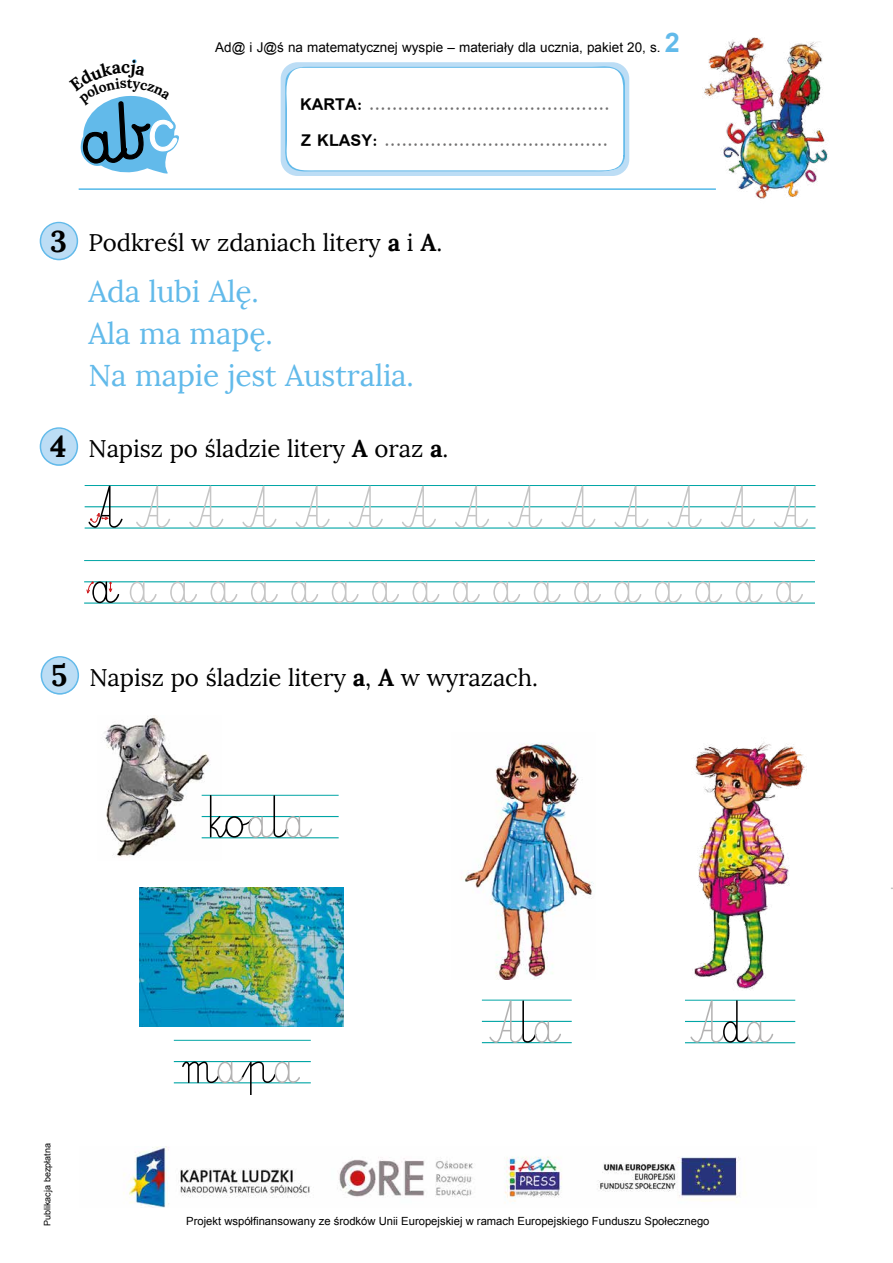
<style>
.page{position:relative;width:893px;height:1263px;background:#fff}
.page>*{position:absolute;margin:0;border:0;box-sizing:border-box;transform-origin:0 0}
.t1{font:30px/42px "Lora";letter-spacing:-.005em;color:#62baea}
.t2{font:700 30px "Lora";color:#000}
.t3{font:24px "Lora";letter-spacing:-.005em;color:#000}
.t4{font:700 18px/35.2px "Simplified Arabic";color:#706f6f}
.t5{font:700 17.55px "Lora";color:#000}
.t6{font:700 13.95px "Lora";color:#000}
.t7{font:13.5px "Arial";color:#000}
.t8{font:11.25px "Arial";color:#000}
.t9{font:9px "Arial";color:#000}
.s1{font-weight:700;font-size:27px;color:#62baea}
.s2{color:#000}
.s3{font-weight:700}
.s4{font-weight:700;font-size:30px}
</style>
<div class="page">
<hr style="left:79px;top:188px;width:637px;height:2px;background:#53b9e9">
<div style="left:281px;top:62px;width:348px;height:114px;background:#bcddf5;border-radius:17px"></div>
<svg style="left:282px;top:66px;width:343px;height:107px;background:#f8fbfe"></svg>
<img style="left:703px;top:37px;width:125px;height:162px">
<img style="left:123px;top:1147px;width:617px;height:60px">
<svg style="left:40px;top:427px;width:38px;height:39px"></svg>
<hr style="left:85px;top:485px;width:730px;height:1px;background:#00a5a5">
<hr style="left:85px;top:506px;width:730px;height:1px;background:#00a5a5">
<hr style="left:85px;top:527px;width:730px;height:2px;background:#00a5a5">
<hr style="left:84px;top:560px;width:731px;height:1px;background:#00a5a5">
<hr style="left:84px;top:581px;width:731px;height:1px;background:#00a5a5">
<hr style="left:84px;top:602px;width:731px;height:2px;background:#00a5a5">
<svg style="left:41px;top:656px;width:38px;height:38px"></svg>
<svg style="left:136px;top:486px;width:34px;height:42px"></svg>
<svg style="left:189px;top:486px;width:34px;height:42px"></svg>
<svg style="left:242px;top:486px;width:34px;height:42px"></svg>
<svg style="left:296px;top:486px;width:34px;height:42px"></svg>
<svg style="left:349px;top:486px;width:34px;height:42px"></svg>
<svg style="left:402px;top:486px;width:34px;height:42px"></svg>
<svg style="left:455px;top:486px;width:34px;height:42px"></svg>
<svg style="left:508px;top:486px;width:34px;height:42px"></svg>
<svg style="left:561px;top:486px;width:34px;height:42px"></svg>
<svg style="left:614px;top:486px;width:35px;height:42px"></svg>
<svg style="left:668px;top:486px;width:34px;height:42px"></svg>
<svg style="left:721px;top:486px;width:34px;height:42px"></svg>
<svg style="left:774px;top:486px;width:34px;height:42px"></svg>
<svg style="left:130px;top:581px;width:27px;height:22px"></svg>
<svg style="left:170px;top:581px;width:27px;height:22px"></svg>
<svg style="left:211px;top:581px;width:26px;height:22px"></svg>
<svg style="left:251px;top:581px;width:27px;height:22px"></svg>
<svg style="left:291px;top:581px;width:27px;height:22px"></svg>
<svg style="left:332px;top:581px;width:27px;height:22px"></svg>
<svg style="left:372px;top:581px;width:27px;height:22px"></svg>
<svg style="left:413px;top:581px;width:26px;height:22px"></svg>
<svg style="left:453px;top:581px;width:27px;height:22px"></svg>
<svg style="left:493px;top:581px;width:27px;height:22px"></svg>
<svg style="left:534px;top:581px;width:27px;height:22px"></svg>
<svg style="left:574px;top:581px;width:27px;height:22px"></svg>
<svg style="left:614px;top:581px;width:27px;height:22px"></svg>
<svg style="left:655px;top:581px;width:27px;height:22px"></svg>
<svg style="left:695px;top:581px;width:27px;height:22px"></svg>
<svg style="left:736px;top:581px;width:27px;height:22px"></svg>
<svg style="left:776px;top:581px;width:27px;height:22px"></svg>
<hr style="left:685px;top:1000px;width:110px;height:1px;background:#00a5a5">
<hr style="left:685px;top:1021px;width:110px;height:1px;background:#00a5a5">
<hr style="left:685px;top:1042px;width:110px;height:1px;background:#00a5a5">
<svg style="left:690px;top:1000px;width:83px;height:43px"></svg>
<hr style="left:174px;top:1040px;width:137px;height:1px;background:#00a5a5">
<hr style="left:174px;top:1061px;width:137px;height:1px;background:#00a5a5">
<hr style="left:174px;top:1082px;width:137px;height:1px;background:#00a5a5">
<svg style="left:182px;top:1061px;width:118px;height:33px"></svg>
<img style="left:104px;top:715px;width:117px;height:142px">
<hr style="left:202px;top:795px;width:137px;height:1px;background:#00a5a5">
<hr style="left:202px;top:816px;width:137px;height:1px;background:#00a5a5">
<hr style="left:202px;top:837px;width:137px;height:1px;background:#00a5a5">
<svg style="left:210px;top:795px;width:102px;height:43px"></svg>
<img style="left:140px;top:887px;width:204px;height:140px">
<img style="left:694px;top:742px;width:113px;height:248px">
<hr style="left:482px;top:1000px;width:90px;height:1px;background:#00a5a5">
<hr style="left:482px;top:1021px;width:90px;height:1px;background:#00a5a5">
<hr style="left:482px;top:1042px;width:90px;height:1px;background:#00a5a5">
<svg style="left:489px;top:1000px;width:72px;height:43px"></svg>
<img style="left:464px;top:743px;width:130px;height:236px">
<svg style="left:89px;top:486px;width:34px;height:42px"></svg>
<svg style="left:86px;top:581px;width:33px;height:22px"></svg>
<svg style="left:40px;top:222px;width:38px;height:38px"></svg>
<svg style="left:80px;top:59px;width:99px;height:115px"></svg>
<p class="t5" style="left:121px;top:56px;width:11px">c</p>
<p class="t7" style="left:215px;top:38px;width:466px">Ad@ i J@ś na matematycznej wyspie – materiały dla ucznia, pakiet 20, s. <span class="s1">2</span></p>
<p class="t4" style="left:300px;top:87px;width:311px"><span class="s2">KARTA:</span> ..........................................<br><span class="s2">Z KLASY:</span> .......................................</p>
<h1 class="t2" style="left:50px;top:222px;width:18px">3</h1>
<h2 class="t3" style="left:89px;top:228px;width:355px">Podkreśl w zdaniach litery <span class="s3">a</span> i <span class="s3">A</span>.</h2>
<h1 class="t1" style="left:89px;top:270px;width:327px">Ada lubi Alę.<br>Ala ma mapę.<br>Na mapie jest Australia.</h1>
<p class="t6" style="left:119px;top:227px;width:9px">a</p>
<h2 class="t3" style="left:50px;top:434px;width:400px"><span class="s4">4</span> Napisz po śladzie litery <span class="s3">A</span> oraz <span class="s3">a</span>.</h2>
<h2 class="t3" style="left:51px;top:662px;width:488px"><span class="s4">5</span> Napisz po śladzie litery <span class="s3">a</span>, <span class="s3">A</span> w wyrazach.</h2>
<p class="t9" style="left:41px;top:1226px;width:84px;rotate:-90deg">Publikacja bezpłatna</p>
<p class="t8" style="left:186px;top:1213px;width:525px">Projekt współfinansowany ze środków Unii Europejskiej w ramach Europejskiego Funduszu Społecznego</p>
</div>
